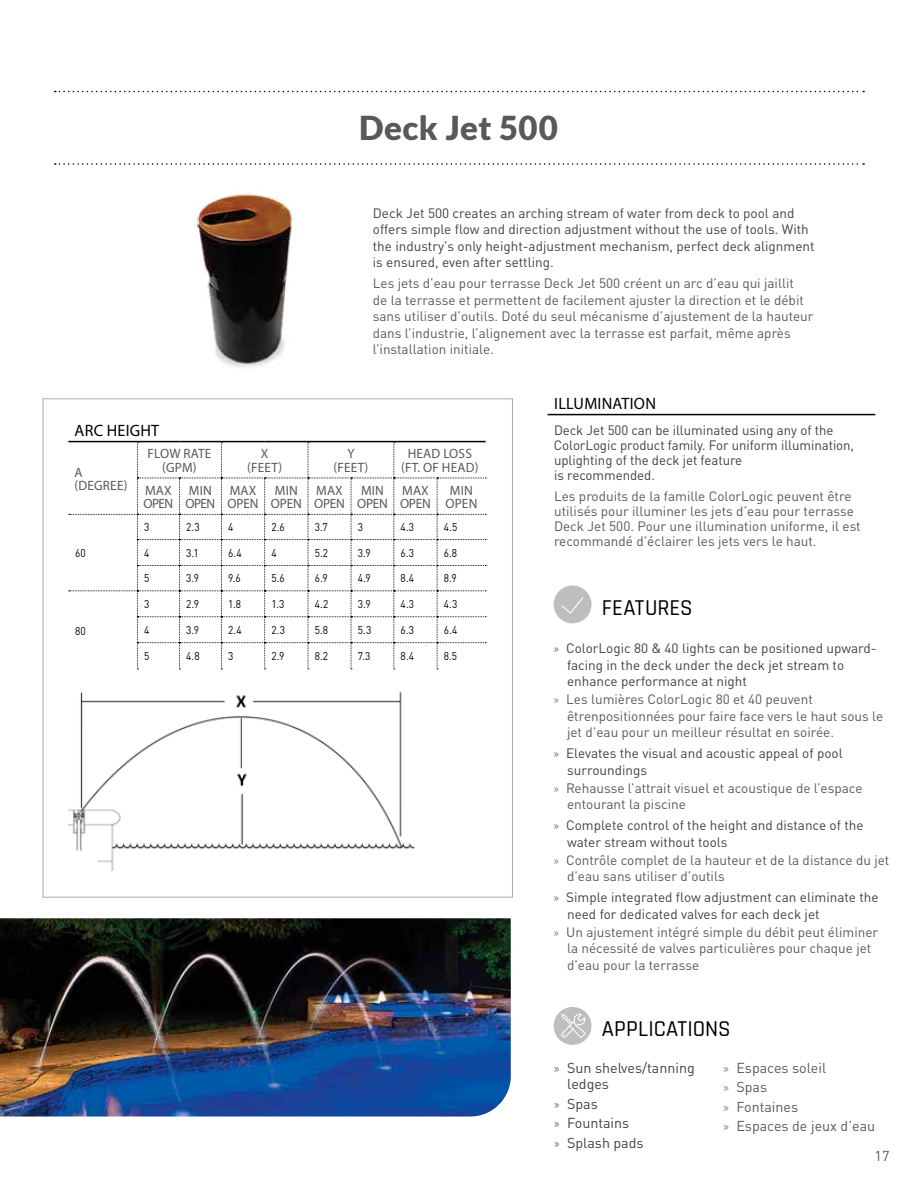
<style>
.page{position:relative;width:918px;height:1188px;background:#fff}
.page>*{position:absolute;margin:0;border:0;box-sizing:border-box;transform-origin:0 0}
.t1{font:900 33px "Lato";letter-spacing:.01em;color:#58595b}
.t2{font:500 22.5px "Rajdhani";color:#000}
.t3{font:16.5px "Myriad Pro";letter-spacing:.015em;color:#000}
.t4{font:14.25px/19.5px "DIN Pro";color:#414042}
.t5{font:14.25px/19.5px "DIN Pro";color:#58595b}
.t6{font:13.5px/16.5px "DIN Pro";color:#58595b}
.t7{font:13.5px/16.5px "DIN Pro";color:#414042}
.t8{font:13.5px/13.5px "Myriad Pro";letter-spacing:.015em;color:#58595b}
.t9{font:11.25px "DIN Pro";color:#000;scale:.9 1}
.s1{font-family:"Rajdhani"}
</style>
<div class="page">
<hr style="left:548px;top:414px;width:327px;height:1px;background:#000">
<img style="left:196px;top:194px;width:97px;height:174px">
<svg style="left:55px;top:91px;width:809px;height:1px"></svg>
<svg style="left:55px;top:163px;width:809px;height:2px"></svg>
<div style="left:554px;top:1007px;width:38px;height:38px;background:#bcbec0;border-radius:50%"></div>
<svg style="left:561px;top:1013px;width:26px;height:27px"></svg>
<div style="left:554px;top:585px;width:38px;height:38px;background:#bcbec0;border-radius:50%"></div>
<svg style="left:562px;top:597px;width:22px;height:17px"></svg>
<hr style="left:68px;top:441px;width:69px;height:1px;background:#000">
<hr style="left:137px;top:441px;width:42px;height:1px;background:#000">
<hr style="left:179px;top:441px;width:42px;height:1px;background:#000">
<hr style="left:221px;top:441px;width:44px;height:1px;background:#000">
<hr style="left:265px;top:441px;width:43px;height:1px;background:#000">
<hr style="left:308px;top:441px;width:43px;height:1px;background:#000">
<hr style="left:351px;top:441px;width:43px;height:1px;background:#000">
<hr style="left:394px;top:441px;width:43px;height:1px;background:#000">
<hr style="left:437px;top:441px;width:49px;height:1px;background:#000">
<svg style="left:69px;top:442px;width:417px;height:228px"></svg>
<img style="left:69px;top:692px;width:346px;height:178px">
<img style="left:0;top:918px;width:511px;height:199px">
<h1 class="t1" style="left:359px;top:108px;width:201px">Deck Jet 500</h1>
<p class="t7" style="left:373px;top:204px;width:443px">Deck Jet 500 creates an arching stream of water from deck to pool and offers simple flow and direction adjustment without the use of tools. With the industry’s only height-adjustment mechanism, perfect deck alignment is ensured, even after settling.</p>
<p class="t6" style="left:373px;top:274px;width:442px">Les jets d’eau pour terrasse Deck Jet 500 créent un arc d’eau qui jaillit<br>de la terrasse et permettent de facilement ajuster la direction et le débit sans utiliser d’outils. Doté du seul mécanisme d’ajustement de la hauteur dans l’industrie, l’alignement avec la terrasse est parfait, même après l’installation initiale.</p>
<p class="t3" style="left:75px;top:420px;width:86px">ARC HEIGHT</p>
<p class="t8" style="left:74px;top:465px;width:54px">A (DEGREE)</p>
<p class="t8" style="left:147px;top:447px;width:66px;text-align:center">FLOW RATE (GPM)</p>
<p class="t8" style="left:247px;top:447px;width:36px;text-align:center">X (FEET)</p>
<p class="t8" style="left:334px;top:447px;width:36px;text-align:center">Y (FEET)</p>
<p class="t8" style="left:401px;top:447px;width:79px;text-align:center">HEAD LOSS (FT. OF HEAD)</p>
<p class="t8" style="left:144px;top:483px;width:31px">MAX<br>OPEN</p>
<p class="t8" style="left:186px;top:483px;width:31px">MIN<br>OPEN</p>
<p class="t8" style="left:228px;top:483px;width:33px">MAX<br>OPEN</p>
<p class="t8" style="left:271px;top:483px;width:33px">MIN<br>OPEN</p>
<p class="t8" style="left:314px;top:483px;width:32px">MAX<br>OPEN</p>
<p class="t8" style="left:357px;top:483px;width:32px">MIN<br>OPEN</p>
<p class="t8" style="left:400px;top:483px;width:32px">MAX<br>OPEN</p>
<p class="t8" style="left:445px;top:483px;width:34px;text-align:center">MIN<br>OPEN</p>
<p class="t9" style="left:75px;top:544px;width:13px">60</p>
<p class="t9" style="left:75px;top:622px;width:13px">80</p>
<p class="t9" style="left:144px;top:519px;width:7px">3</p>
<p class="t9" style="left:186px;top:519px;width:16px">2.3</p>
<p class="t9" style="left:228px;top:519px;width:7px">4</p>
<p class="t9" style="left:271px;top:519px;width:16px">2.6</p>
<p class="t9" style="left:315px;top:519px;width:16px">3.7</p>
<p class="t9" style="left:358px;top:519px;width:7px">3</p>
<p class="t9" style="left:401px;top:519px;width:17px">4.3</p>
<p class="t9" style="left:444px;top:519px;width:16px">4.5</p>
<p class="t9" style="left:144px;top:544px;width:7px">4</p>
<p class="t9" style="left:186px;top:544px;width:16px">3.1</p>
<p class="t9" style="left:228px;top:544px;width:16px">6.4</p>
<p class="t9" style="left:271px;top:544px;width:7px">4</p>
<p class="t9" style="left:315px;top:544px;width:16px">5.2</p>
<p class="t9" style="left:358px;top:544px;width:16px">3.9</p>
<p class="t9" style="left:401px;top:544px;width:16px">6.3</p>
<p class="t9" style="left:444px;top:544px;width:16px">6.8</p>
<p class="t9" style="left:144px;top:570px;width:7px">5</p>
<p class="t9" style="left:186px;top:570px;width:16px">3.9</p>
<p class="t9" style="left:228px;top:570px;width:16px">9.6</p>
<p class="t9" style="left:271px;top:570px;width:16px">5.6</p>
<p class="t9" style="left:315px;top:570px;width:16px">6.9</p>
<p class="t9" style="left:358px;top:570px;width:16px">4.9</p>
<p class="t9" style="left:401px;top:570px;width:17px">8.4</p>
<p class="t9" style="left:444px;top:570px;width:16px">8.9</p>
<p class="t9" style="left:144px;top:595px;width:7px">3</p>
<p class="t9" style="left:186px;top:595px;width:16px">2.9</p>
<p class="t9" style="left:228px;top:595px;width:16px">1.8</p>
<p class="t9" style="left:271px;top:595px;width:16px">1.3</p>
<p class="t9" style="left:315px;top:595px;width:17px">4.2</p>
<p class="t9" style="left:358px;top:595px;width:16px">3.9</p>
<p class="t9" style="left:401px;top:595px;width:17px">4.3</p>
<p class="t9" style="left:444px;top:595px;width:17px">4.3</p>
<p class="t9" style="left:144px;top:621px;width:7px">4</p>
<p class="t9" style="left:186px;top:621px;width:16px">3.9</p>
<p class="t9" style="left:228px;top:621px;width:17px">2.4</p>
<p class="t9" style="left:271px;top:621px;width:16px">2.3</p>
<p class="t9" style="left:315px;top:621px;width:16px">5.8</p>
<p class="t9" style="left:358px;top:621px;width:16px">5.3</p>
<p class="t9" style="left:401px;top:621px;width:16px">6.3</p>
<p class="t9" style="left:444px;top:621px;width:16px">6.4</p>
<p class="t9" style="left:144px;top:648px;width:7px">5</p>
<p class="t9" style="left:186px;top:648px;width:17px">4.8</p>
<p class="t9" style="left:228px;top:648px;width:7px">3</p>
<p class="t9" style="left:271px;top:648px;width:16px">2.9</p>
<p class="t9" style="left:315px;top:648px;width:16px">8.2</p>
<p class="t9" style="left:358px;top:648px;width:16px">7.3</p>
<p class="t9" style="left:401px;top:648px;width:17px">8.4</p>
<p class="t9" style="left:444px;top:648px;width:16px">8.5</p>
<p class="t3" style="left:554px;top:393px;width:103px">ILLUMINATION</p>
<p class="t7" style="left:554px;top:422px;width:302px;line-height:15px">Deck Jet 500 can be illuminated using any of the ColorLogic product family. For uniform illumination, uplighting of the deck jet feature<br>is recommended.</p>
<p class="t6" style="left:554px;top:488px;width:308px;line-height:15px">Les produits de la famille ColorLogic peuvent être utilisés pour illuminer les jets d’eau pour terrasse Deck Jet 500. Pour une illumination uniforme, il est recommandé d’éclairer les jets vers le haut.</p>
<h2 class="t2" style="left:602px;top:595px;width:92px">FEATURES</h2>
<p class="t7" style="left:567px;top:639px;width:311px;text-indent:-14px"><span class="s1">»</span> ColorLogic 80 &amp; 40 lights can be positioned upward&shy;facing in the deck under the deck jet stream to enhance performance at night</p>
<p class="t6" style="left:567px;top:690px;width:318px;text-indent:-14px"><span class="s1">»</span> Les lumières ColorLogic 80 et 40 peuvent êtrenpositionnées pour faire face vers le haut sous le jet d’eau pour un meilleur résultat en soirée.</p>
<p class="t7" style="left:567px;top:744px;width:277px;text-indent:-14px"><span class="s1">»</span> Elevates the visual and acoustic appeal of pool surroundings</p>
<p class="t6" style="left:567px;top:779px;width:297px;text-indent:-14px"><span class="s1">»</span> Rehausse l’attrait visuel et acoustique de l’espace entourant la piscine</p>
<p class="t7" style="left:567px;top:816px;width:298px;text-indent:-14px"><span class="s1">»</span> Complete control of the height and distance of the water stream without tools</p>
<p class="t6" style="left:567px;top:851px;width:324px;text-indent:-14px"><span class="s1">»</span> Contrôle complet de la hauteur et de la distance du jet d’eau sans utiliser d’outils</p>
<p class="t7" style="left:567px;top:888px;width:313px;text-indent:-14px"><span class="s1">»</span> Simple integrated flow adjustment can eliminate the need for dedicated valves for each deck jet</p>
<p class="t6" style="left:567px;top:923px;width:313px;text-indent:-14px"><span class="s1">»</span> Un ajustement intégré simple du débit peut éliminer la nécessité de valves particulières pour chaque jet d’eau pour la terrasse</p>
<h2 class="t2" style="left:602px;top:1016px;width:130px">APPLICATIONS</h2>
<p class="t4" style="left:567px;top:1058px;width:129px;line-height:16.5px;text-indent:-13px"><span class="s1">»</span> Sun shelves/tanning ledges</p>
<p class="t4" style="left:554px;top:1093px;width:91px"><span class="s1">»</span> Spas<br><span class="s1">»</span> Fountains<br><span class="s1">»</span> Splash pads</p>
<p class="t5" style="left:723px;top:1057px;width:154px"><span class="s1">»</span> Espaces soleil<br><span class="s1">»</span> Spas<br><span class="s1">»</span> Fontaines<br><span class="s1">»</span> Espaces de jeux d’eau</p>
<p class="t5" style="left:875px;top:1145px;width:16px">17</p>
</div>
